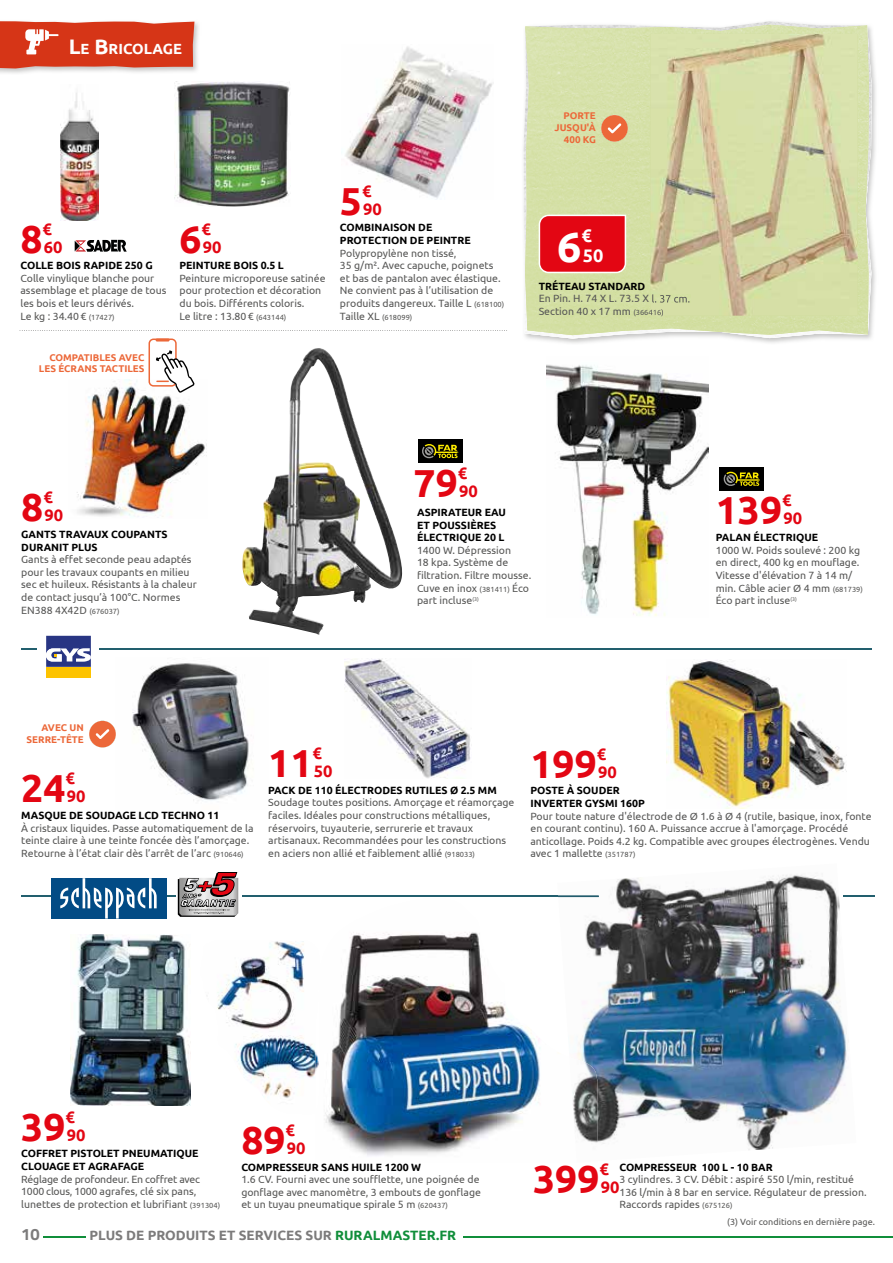
<style>
.page{position:relative;width:893px;height:1263px;background:#fff}
.page>*{position:absolute;margin:0;border:0;box-sizing:border-box;transform-origin:0 0}
.t1{font:700 42.9px "Ubuntu";color:#fff}
.t2{font:700 39px "Ubuntu";color:#e30613}
.t3{font:700 18.15px/19.8px "Ubuntu";color:#fff}
.t4{font:700 16.5px/18px "Ubuntu";color:#e30613}
.t5{font:700 16.5px "Titillium Web";color:#7c7b7b}
.t6{font:700 14.7px "Ubuntu";color:#fff}
.t7{font:700 13.5px "Ubuntu";color:#7c7b7b}
.t8{font:10.5px/12.6px "Ubuntu";color:#575756}
.t9{font:700 10.5px/12.6px "Ubuntu";color:#000}
.t10{font:700 9.75px/11.7px "Ubuntu";color:#ec6839;text-align:right}
.t11{font:9px "Ubuntu";color:#575756}
.s1{font-size:21px}
.s2{font-size:7.5px}
.s3{color:#108e3a}
</style>
<div class="page">
<hr style="left:463px;top:1236px;width:429px;height:1px;background:#108e3a">
<hr style="left:43px;top:1236px;width:43px;height:1px;background:#108e3a">
<hr style="left:21px;top:895px;width:578px;height:2px;background:#225f6e">
<hr style="left:843px;top:895px;width:32px;height:2px;background:#225f6e">
<img style="left:547px;top:364px;width:162px;height:252px">
<img style="left:0;top:21px;width:199px;height:52px">
<svg style="left:0;top:21px;width:194px;height:47px;background:#d84429"></svg>
<img style="left:61px;top:92px;width:37px;height:129px">
<img style="left:175px;top:82px;width:115px;height:125px">
<img style="left:345px;top:46px;width:148px;height:153px">
<svg style="left:75px;top:240px;width:52px;height:12px"></svg>
<div style="left:418px;top:439px;width:44px;height:24px;background:#000"></div>
<svg style="left:422px;top:444px;width:36px;height:15px"></svg>
<div style="left:720px;top:467px;width:44px;height:23px;background:#000"></div>
<svg style="left:723px;top:471px;width:37px;height:15px"></svg>
<img style="left:528px;top:41px;width:348px;height:302px">
<img style="left:523px;top:21px;width:349px;height:317px">
<img style="left:525px;top:25px;width:344px;height:310px">
<img style="left:650px;top:34px;width:208px;height:282px">
<img style="left:650px;top:294px;width:40px;height:9px">
<svg style="left:650px;top:309px;width:13px;height:7px"></svg>
<svg style="left:539px;top:215px;width:87px;height:58px;background:#e41924"></svg>
<svg style="left:20px;top:330px;width:487px;height:1px"></svg>
<img style="left:77px;top:379px;width:130px;height:138px">
<img style="left:242px;top:348px;width:123px;height:286px">
<svg style="left:601px;top:115px;width:27px;height:27px"></svg>
<img style="left:325px;top:932px;width:215px;height:224px">
<img style="left:70px;top:934px;width:120px;height:171px">
<img style="left:558px;top:875px;width:291px;height:275px">
<img style="left:558px;top:895px;width:41px;height:2px">
<img style="left:569px;top:1057px;width:29px;height:93px">
<div style="left:51px;top:878px;width:116px;height:40px;background:#024b85"></div>
<svg style="left:60px;top:878px;width:97px;height:40px"></svg>
<svg style="left:176px;top:878px;width:65px;height:37px"></svg>
<svg style="left:178px;top:872px;width:60px;height:45px;background:#a38a8c"></svg>
<img style="left:217px;top:941px;width:99px;height:157px">
<img style="left:316px;top:1053px;width:3px;height:17px">
<img style="left:132px;top:663px;width:122px;height:138px">
<img style="left:344px;top:658px;width:127px;height:120px">
<img style="left:666px;top:660px;width:180px;height:148px">
<svg style="left:89px;top:721px;width:27px;height:26px"></svg>
<hr style="left:21px;top:648px;width:851px;height:2px;background:#225f6e">
<div style="left:38px;top:626px;width:61px;height:61px;background:#fff"></div>
<div style="left:46px;top:667px;width:45px;height:10px;background:#fdc300"></div>
<svg style="left:46px;top:636px;width:45px;height:31px"></svg>
<svg style="left:149px;top:338px;width:46px;height:55px"></svg>
<h3 class="t6" style="left:69px;top:40px;width:115px"><span class="s1">L</span>E <span class="s1">B</span>RICOLAGE</h3>
<h2 class="t2" style="left:21px;top:215px;width:24px">8</h2>
<h3 class="t4" style="left:43px;top:219px;width:21px">€<br>60</h3>
<h2 class="t2" style="left:179px;top:215px;width:24px">6</h2>
<h3 class="t4" style="left:202px;top:219px;width:21px">€<br>90</h3>
<p class="t9" style="left:21px;top:259px;width:134px">COLLE BOIS RAPIDE 250 G</p>
<p class="t8" style="left:21px;top:271px;width:147px">Colle vinylique blanche pour assemblage et placage de tous les bois et leurs dérivés.<br>Le kg : 34.40 € <span class="s2">(17427)</span></p>
<p class="t10" style="left:39px;top:351px;width:107px">COMPATIBLES AVEC<br>LES ÉCRANS TACTILES</p>
<p class="t9" style="left:179px;top:259px;width:106px">PEINTURE BOIS 0.5 L</p>
<p class="t8" style="left:179px;top:271px;width:148px">Peinture microporeuse satinée pour protection et décoration du bois. Différents coloris.<br>Le litre : 13.80 € <span class="s2">(643144)</span></p>
<h2 class="t2" style="left:340px;top:177px;width:24px">5</h2>
<h3 class="t4" style="left:362px;top:182px;width:21px">€<br>90</h3>
<p class="t9" style="left:340px;top:221px;width:132px">COMBINAISON DE<br>PROTECTION DE PEINTRE</p>
<p class="t8" style="left:340px;top:246px;width:166px">Polypropylène non tissé,<br>35 g/m². Avec capuche, poignets et bas de pantalon avec élastique.<br>Ne convient pas à l’utilisation de produits dangereux. Taille L <span class="s2">(618100)<br></span>Taille XL <span class="s2">(618099)</span></p>
<p class="t10" style="left:555px;top:110px;width:43px">PORTE<br>JUSQU'À<br>400 KG</p>
<h1 class="t1" style="left:557px;top:221px;width:26px">6</h1>
<h3 class="t3" style="left:581px;top:226px;width:23px">€<br>50</h3>
<p class="t9" style="left:539px;top:280px;width:108px">TRÉTEAU STANDARD</p>
<p class="t8" style="left:539px;top:292px;width:153px">En Pin. H. 74 X L. 73.5 X l. 37 cm.<br>Section 40 x 17 mm <span class="s2">(366416)</span></p>
<h2 class="t2" style="left:21px;top:484px;width:24px">8</h2>
<h3 class="t4" style="left:43px;top:488px;width:21px">€<br>90</h3>
<p class="t9" style="left:21px;top:528px;width:148px">GANTS TRAVAUX COUPANTS<br>DURANIT PLUS</p>
<p class="t8" style="left:21px;top:553px;width:177px">Gants à effet seconde peau adaptés pour les travaux coupants en milieu sec et huileux. Résistants à la chaleur de contact jusqu’à 100°C. Normes<br>EN388 4X42D <span class="s2">(676037)</span></p>
<h2 class="t2" style="left:414px;top:460px;width:46px">79</h2>
<h3 class="t4" style="left:458px;top:464px;width:21px">€<br>90</h3>
<p class="t9" style="left:417px;top:506px;width:90px">ASPIRATEUR EAU<br>ET POUSSIÈRES<br>ÉLECTRIQUE 20 L</p>
<p class="t8" style="left:417px;top:543px;width:116px">1400 W. Dépression<br>18 kpa. Système de filtration. Filtre mousse.<br>Cuve en inox <span class="s2">(381411)</span> Éco part incluse<sup>(3)</sup></p>
<h2 class="t2" style="left:716px;top:487px;width:68px">139</h2>
<h3 class="t4" style="left:782px;top:491px;width:21px">€<br>90</h3>
<p class="t9" style="left:716px;top:531px;width:104px">PALAN ÉLECTRIQUE</p>
<p class="t8" style="left:716px;top:543px;width:149px">1000 W. Poids soulevé : 200 kg en direct, 400 kg en mouflage.<br>Vitesse d'élévation 7 à 14 m/ min. Câble acier Ø 4 mm <span class="s2">(681739)<br></span>Éco part incluse<sup>(3)</sup></p>
<p class="t10" style="left:27px;top:721px;width:59px">AVEC UN<br>SERRE-TÊTE</p>
<h2 class="t2" style="left:21px;top:765px;width:46px">24</h2>
<h3 class="t4" style="left:66px;top:769px;width:21px">€<br>90</h3>
<p class="t9" style="left:21px;top:809px;width:200px">MASQUE DE SOUDAGE LCD TECHNO 11</p>
<p class="t8" style="left:21px;top:821px;width:234px">À cristaux liquides. Passe automatiquement de la teinte claire à une teinte foncée dès l’amorçage.<br>Retourne à l’état clair dès l’arrêt de l’arc <span class="s2">(910646)</span></p>
<h2 class="t2" style="left:268px;top:740px;width:46px">11</h2>
<h3 class="t4" style="left:313px;top:744px;width:21px">€<br>50</h3>
<h2 class="t2" style="left:530px;top:740px;width:68px">199</h2>
<h3 class="t4" style="left:597px;top:745px;width:21px">€<br>90</h3>
<p class="t9" style="left:268px;top:784px;width:230px">PACK DE 110 ÉLECTRODES RUTILES Ø 2.5 MM</p>
<p class="t8" style="left:268px;top:796px;width:248px">Soudage toutes positions. Amorçage et réamorçage faciles. Idéales pour constructions métalliques, réservoirs, tuyauterie, serrurerie et travaux artisanaux. Recommandées pour les constructions en aciers non allié et faiblement allié <span class="s2">(918033)</span></p>
<p class="t9" style="left:530px;top:784px;width:116px">POSTE À SOUDER<br>INVERTER GYSMI 160P</p>
<p class="t8" style="left:530px;top:809px;width:343px">Pour toute nature d'électrode de Ø 1.6 à Ø 4 (rutile, basique, inox, fonte en courant continu). 160 A. Puissance accrue à l'amorçage. Procédé anticollage. Poids 4.2 kg. Compatible avec groupes électrogènes. Vendu avec 1 mallette <span class="s2">(351787)</span></p>
<h2 class="t2" style="left:21px;top:1103px;width:46px">39</h2>
<h3 class="t4" style="left:66px;top:1107px;width:21px">€<br>90</h3>
<p class="t9" style="left:21px;top:1147px;width:179px">COFFRET PISTOLET PNEUMATIQUE<br>CLOUAGE ET AGRAFAGE</p>
<p class="t8" style="left:21px;top:1172px;width:200px">Réglage de profondeur. En coffret avec<br>1000 clous, 1000 agrafes, clé six pans, lunettes de protection et lubrifiant <span class="s2">(391304)</span></p>
<h2 class="t2" style="left:241px;top:1116px;width:46px">89</h2>
<h3 class="t4" style="left:286px;top:1121px;width:21px">€<br>90</h3>
<p class="t9" style="left:241px;top:1160px;width:181px">COMPRESSEUR SANS HUILE 1200 W</p>
<p class="t8" style="left:241px;top:1173px;width:241px">1.6 CV. Fourni avec une soufflette, une poignée de gonflage avec manomètre, 3 embouts de gonflage et un tuyau pneumatique spirale 5 m <span class="s2">(620437)</span></p>
<h3 class="t5" style="left:21px;top:1222px;width:20px">10</h3>
<p class="t7" style="left:90px;top:1227px;width:368px">PLUS DE PRODUITS ET SERVICES SUR <span class="s3">RURALMASTER.FR</span></p>
<h2 class="t2" style="left:533px;top:1155px;width:68px">399</h2>
<h3 class="t4" style="left:600px;top:1159px;width:21px">€<br>90</h3>
<p class="t9" style="left:619px;top:1160px;width:155px">COMPRESSEUR 100 L - 10 BAR</p>
<p class="t8" style="left:619px;top:1173px;width:249px">3 cylindres. 3 CV. Débit : aspiré 550 l/min, restitué<br>136 l/min à 8 bar en service. Régulateur de pression.<br>Raccords rapides <span class="s2">(675126)</span></p>
<p class="t11" style="left:727px;top:1216px;width:149px">(3) Voir conditions en dernière page.</p>
</div>
